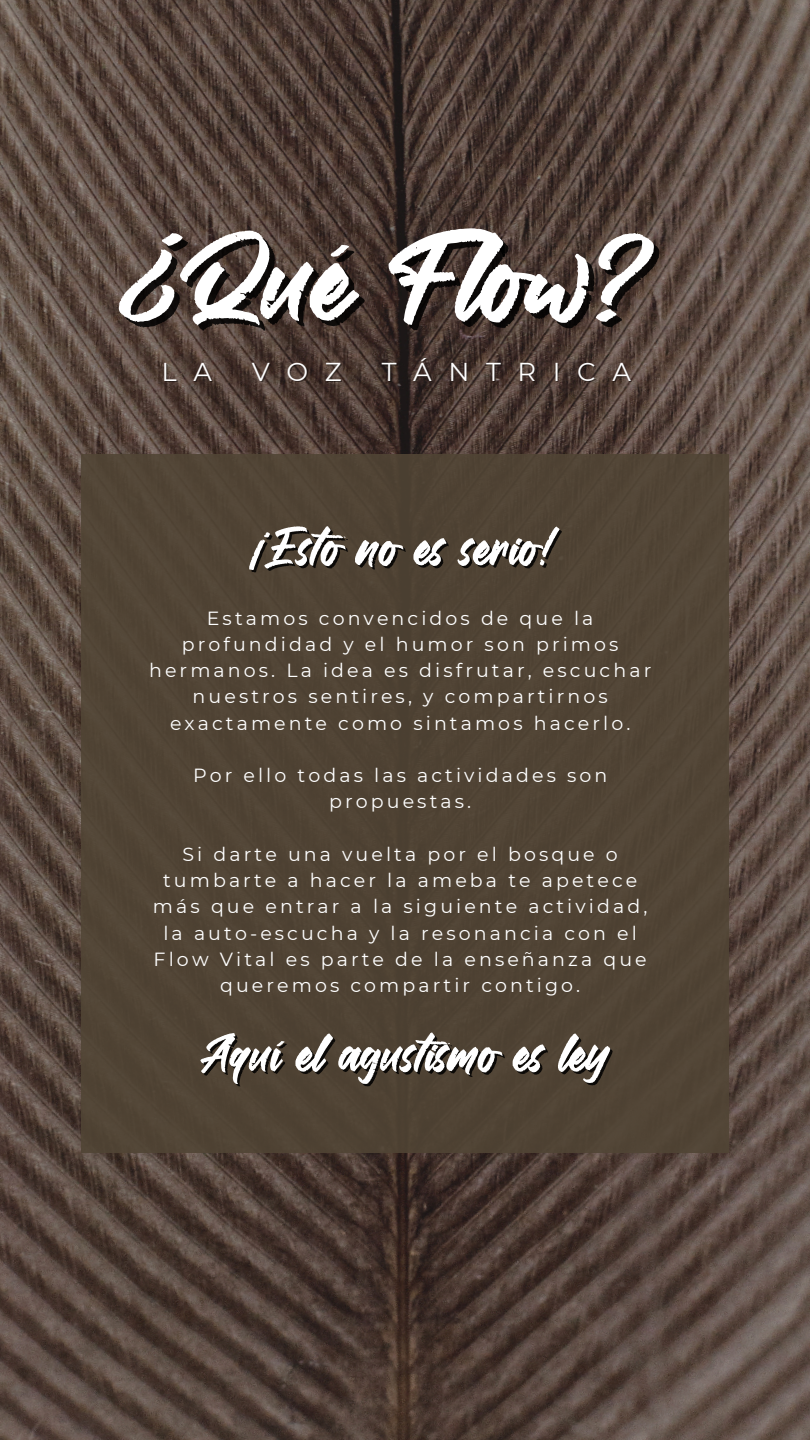
<style>
.page{position:relative;width:810px;height:1440px;background:#fff}
.page>*{position:absolute;margin:0;border:0;box-sizing:border-box;transform-origin:0 0}
.t1{font:122.8px "Stabily";color:#fff}
.t2{font:53.1px "Stabily";color:#fff}
.t3{font:25.9px "Montserrat";letter-spacing:.64em;color:#fff}
.t4{font:19px/26.2px "Montserrat";letter-spacing:.165em;color:#fff;text-align:center}
</style>
<div class="page">
<img style="left:0;top:0;width:810px;height:1440px">
<div style="left:81px;top:454px;width:648px;height:699px;background:#514535"></div>
<p class="t1" style="left:125px;top:212px;width:533px">¿Qué Flow?</p>
<h1 class="t3" style="left:162px;top:356px;width:52px">L A</h1>
<h1 class="t3" style="left:252px;top:356px;width:91px">VOZ</h1>
<h1 class="t3" style="left:382px;top:356px;width:251px">TÁNTRICA</h1>
<p class="t2" style="left:254px;top:518px;width:303px">¡Esto no es serio!</p>
<h3 class="t4" style="left:149px;top:605px;width:504px">Estamos convencidos de que la profundidad y el humor son primos hermanos. La idea es disfrutar, escuchar nuestros sentires, y compartirnos exactamente como sintamos hacerlo.</h3>
<h2 class="t4" style="left:193px;top:762px;width:416px">Por ello todas las actividades son propuestas.</h2>
<p class="t4" style="left:153px;top:841px;width:496px">Si darte una vuelta por el bosque o tumbarte a hacer la ameba te apetece más que entrar a la siguiente actividad, la auto-escucha y la resonancia con el Flow Vital es parte de la enseñanza que queremos compartir contigo.</p>
<p class="t2" style="left:200px;top:1025px;width:411px">Aquí el agustismo es ley</p>
</div>
